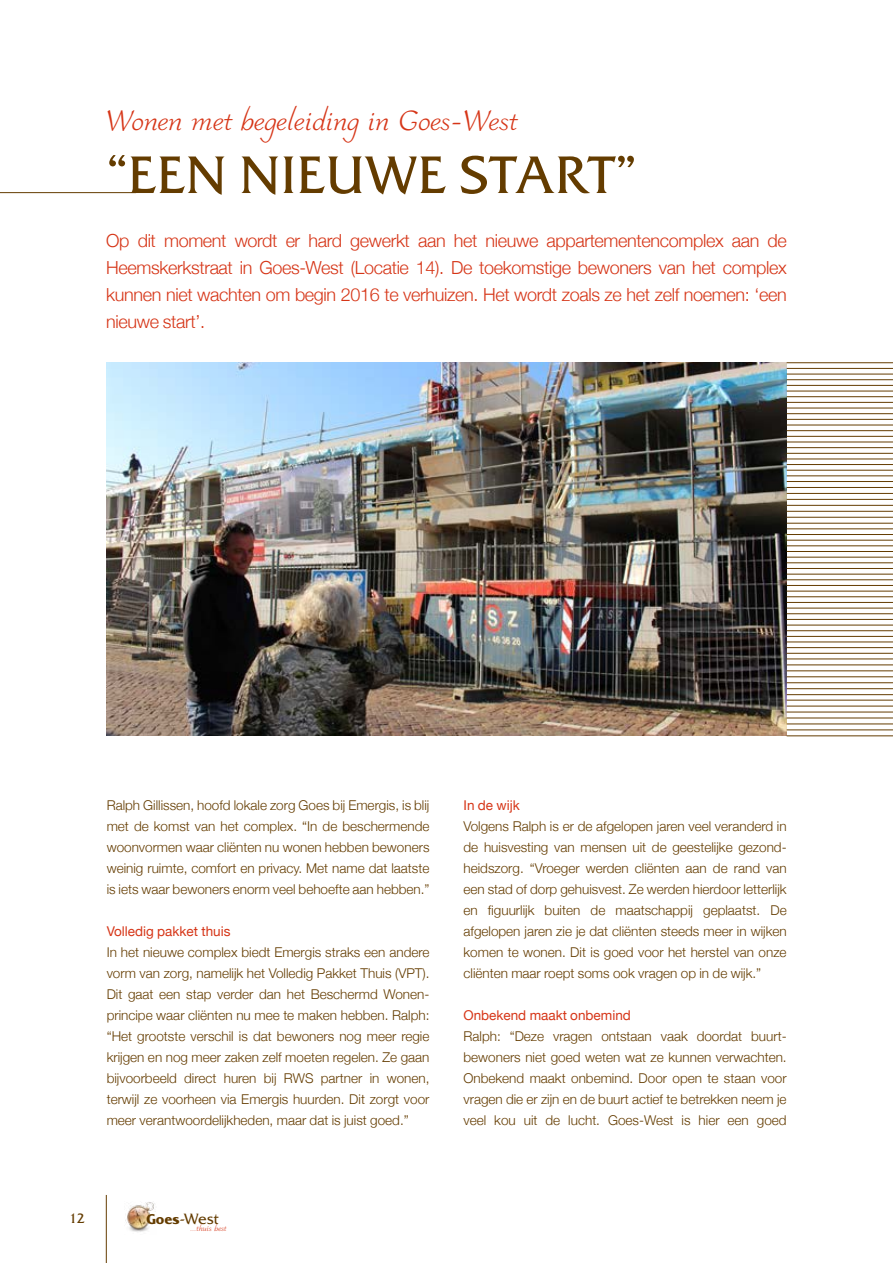
<style>
.page{position:relative;width:893px;height:1263px;background:#fff}
.page>*{position:absolute;margin:0;border:0;box-sizing:border-box;transform-origin:0 0}
.Kop_-_Hoofdstuk{font:52.5px "Friz Qua";color:#643c00}
.Kop_-_Hoofdstuk-2{font:37.5px "Lake Informal";color:#d63517}
.Intro_Klein{font:300 18px/27px "Helvetica Neue";letter-spacing:-.02em;color:#d63517;text-align:justify}
.t1{font:14.85px "Friz Qua";color:#643c00}
.platte_tekst{font:300 13.5px/21px "Helvetica Neue";color:#643c00;text-align:justify}
.tussenkopje_platte_t{font:13.5px "Helvetica Neue";color:#d63517}
.t2{font:13.5px "Friz Qua";color:#643c00}
.t3{font:10.95px "Lake Informal";color:#d63517}
.s1{font-family:"Friz Quadrata";font-weight:700}
</style>
<div class="page">
<hr style="left:106px;top:1195px;width:1px;height:68px;background:#643c00">
<img style="left:125px;top:1202px;width:31px;height:30px">
<img style="left:107px;top:362px;width:680px;height:374px">
<hr style="left:0;top:192px;width:136px;height:1px;background:#643c00">
<hr style="left:787px;top:470px;width:106px;height:1px;background:#643c00">
<hr style="left:787px;top:647px;width:106px;height:1px;background:#643c00">
<hr style="left:787px;top:476px;width:106px;height:1px;background:#643c00">
<hr style="left:787px;top:653px;width:106px;height:1px;background:#643c00">
<hr style="left:787px;top:481px;width:106px;height:1px;background:#643c00">
<hr style="left:787px;top:659px;width:106px;height:1px;background:#643c00">
<hr style="left:787px;top:700px;width:106px;height:1px;background:#643c00">
<hr style="left:787px;top:487px;width:106px;height:1px;background:#643c00">
<hr style="left:787px;top:665px;width:106px;height:1px;background:#643c00">
<hr style="left:787px;top:706px;width:106px;height:1px;background:#643c00">
<hr style="left:787px;top:505px;width:106px;height:1px;background:#643c00">
<hr style="left:787px;top:682px;width:106px;height:1px;background:#643c00">
<hr style="left:787px;top:724px;width:106px;height:1px;background:#643c00">
<hr style="left:787px;top:493px;width:106px;height:1px;background:#643c00">
<hr style="left:787px;top:671px;width:106px;height:1px;background:#643c00">
<hr style="left:787px;top:712px;width:106px;height:1px;background:#643c00">
<hr style="left:787px;top:511px;width:106px;height:1px;background:#643c00">
<hr style="left:787px;top:688px;width:106px;height:1px;background:#643c00">
<hr style="left:787px;top:730px;width:106px;height:1px;background:#643c00">
<hr style="left:787px;top:499px;width:106px;height:1px;background:#643c00">
<hr style="left:787px;top:676px;width:106px;height:1px;background:#643c00">
<hr style="left:787px;top:718px;width:106px;height:1px;background:#643c00">
<hr style="left:787px;top:517px;width:106px;height:1px;background:#643c00">
<hr style="left:787px;top:694px;width:106px;height:1px;background:#643c00">
<hr style="left:787px;top:736px;width:106px;height:1px;background:#643c00">
<hr style="left:787px;top:464px;width:106px;height:1px;background:#643c00">
<hr style="left:787px;top:642px;width:106px;height:1px;background:#643c00">
<hr style="left:787px;top:459px;width:106px;height:1px;background:#643c00">
<hr style="left:787px;top:636px;width:106px;height:1px;background:#643c00">
<hr style="left:787px;top:447px;width:106px;height:1px;background:#643c00">
<hr style="left:787px;top:625px;width:106px;height:1px;background:#643c00">
<hr style="left:787px;top:436px;width:106px;height:1px;background:#643c00">
<hr style="left:787px;top:613px;width:106px;height:1px;background:#643c00">
<hr style="left:787px;top:425px;width:106px;height:1px;background:#643c00">
<hr style="left:787px;top:602px;width:106px;height:1px;background:#643c00">
<hr style="left:787px;top:413px;width:106px;height:1px;background:#643c00">
<hr style="left:787px;top:591px;width:106px;height:1px;background:#643c00">
<hr style="left:787px;top:402px;width:106px;height:1px;background:#643c00">
<hr style="left:787px;top:579px;width:106px;height:1px;background:#643c00">
<hr style="left:787px;top:391px;width:106px;height:1px;background:#643c00">
<hr style="left:787px;top:568px;width:106px;height:1px;background:#643c00">
<hr style="left:787px;top:379px;width:106px;height:1px;background:#643c00">
<hr style="left:787px;top:557px;width:106px;height:1px;background:#643c00">
<hr style="left:787px;top:368px;width:106px;height:1px;background:#643c00">
<hr style="left:787px;top:546px;width:106px;height:1px;background:#643c00">
<hr style="left:787px;top:534px;width:106px;height:1px;background:#643c00">
<hr style="left:787px;top:523px;width:106px;height:1px;background:#643c00">
<hr style="left:787px;top:453px;width:106px;height:1px;background:#643c00">
<hr style="left:787px;top:630px;width:106px;height:1px;background:#643c00">
<hr style="left:787px;top:442px;width:106px;height:1px;background:#643c00">
<hr style="left:787px;top:619px;width:106px;height:1px;background:#643c00">
<hr style="left:787px;top:430px;width:106px;height:1px;background:#643c00">
<hr style="left:787px;top:608px;width:106px;height:1px;background:#643c00">
<hr style="left:787px;top:419px;width:106px;height:1px;background:#643c00">
<hr style="left:787px;top:596px;width:106px;height:1px;background:#643c00">
<hr style="left:787px;top:408px;width:106px;height:1px;background:#643c00">
<hr style="left:787px;top:585px;width:106px;height:1px;background:#643c00">
<hr style="left:787px;top:396px;width:106px;height:1px;background:#643c00">
<hr style="left:787px;top:574px;width:106px;height:1px;background:#643c00">
<hr style="left:787px;top:385px;width:106px;height:1px;background:#643c00">
<hr style="left:787px;top:562px;width:106px;height:1px;background:#643c00">
<hr style="left:787px;top:374px;width:106px;height:1px;background:#643c00">
<hr style="left:787px;top:551px;width:106px;height:1px;background:#643c00">
<hr style="left:787px;top:362px;width:106px;height:1px;background:#643c00">
<hr style="left:787px;top:540px;width:106px;height:1px;background:#643c00">
<hr style="left:787px;top:529px;width:106px;height:1px;background:#643c00">
<p class="Kop_-_Hoofdstuk-2" style="left:106px;top:101px;width:413px">Wonen met begeleiding in Goes-West</p>
<p class="Kop_-_Hoofdstuk" style="left:106px;top:142px;width:533px">“EEN NIEUWE START”</p>
<p class="Intro_Klein" style="left:106px;top:226px;width:682px">Op dit moment wordt er hard gewerkt aan het nieuwe appartementencomplex aan de Heemskerkstraat in Goes-West (Locatie 14). De toekomstige bewoners van het complex kunnen niet wachten om begin 2016 te verhuizen. Het wordt zoals ze het zelf noemen: ‘een nieuwe start’.</p>
<p class="platte_tekst" style="left:107px;top:794px;width:324px">Ralph Gillissen, hoofd lokale zorg Goes bij Emergis, is blij met de komst van het complex. “In de beschermende woonvormen waar cliënten nu wonen hebben bewoners weinig ruimte, comfort en privacy. Met name dat laatste is iets waar bewoners enorm veel behoefte aan hebben.”</p>
<p class="tussenkopje_platte_t" style="left:107px;top:921px;width:125px">Volledig pakket thuis</p>
<p class="platte_tekst" style="left:107px;top:941px;width:324px">In het nieuwe complex biedt Emergis straks een andere vorm van zorg, namelijk het Volledig Pakket Thuis (VPT).<br>Dit gaat een stap verder dan het Beschermd Wonen&shy;principe waar cliënten nu mee te maken hebben. Ralph: “Het grootste verschil is dat bewoners nog meer regie krijgen en nog meer zaken zelf moeten regelen. Ze gaan bijvoorbeeld direct huren bij RWS partner in wonen, terwijl ze voorheen via Emergis huurden. Dit zorgt voor meer verantwoordelijkheden, maar dat is juist goed.”</p>
<p class="t2" style="left:69px;top:1210px;width:18px">12</p>
<p class="t1" style="left:147px;top:1209px;width:74px"><span class="s1">Goes</span>-West</p>
<p class="t3" style="left:191px;top:1223px;width:38px">...thuis best</p>
<p class="tussenkopje_platte_t" style="left:463px;top:795px;width:58px">In de wijk</p>
<p class="platte_tekst" style="left:463px;top:815px;width:325px;text-align:left">Volgens Ralph is er de afgelopen jaren veel veranderd in de huisvesting van mensen uit de geestelijke gezond&shy;heidszorg. “Vroeger werden cliënten aan de rand van een stad of dorp gehuisvest. Ze werden hierdoor letterlijk en figuurlijk buiten de maatschappij geplaatst. De afgelopen jaren zie je dat cliënten steeds meer in wijken komen te wonen. Dit is goed voor het herstel van onze cliënten maar roept soms ook vragen op in de wijk.”</p>
<p class="tussenkopje_platte_t" style="left:463px;top:1005px;width:169px">Onbekend maakt onbemind</p>
<p class="platte_tekst" style="left:463px;top:1025px;width:325px;text-align:left">Ralph: “Deze vragen ontstaan vaak doordat buurt&shy;bewoners niet goed weten wat ze kunnen verwachten.<br>Onbekend maakt onbemind. Door open te staan voor vragen die er zijn en de buurt actief te betrekken neem je veel kou uit de lucht. Goes-West is hier een goed</p>
</div>
